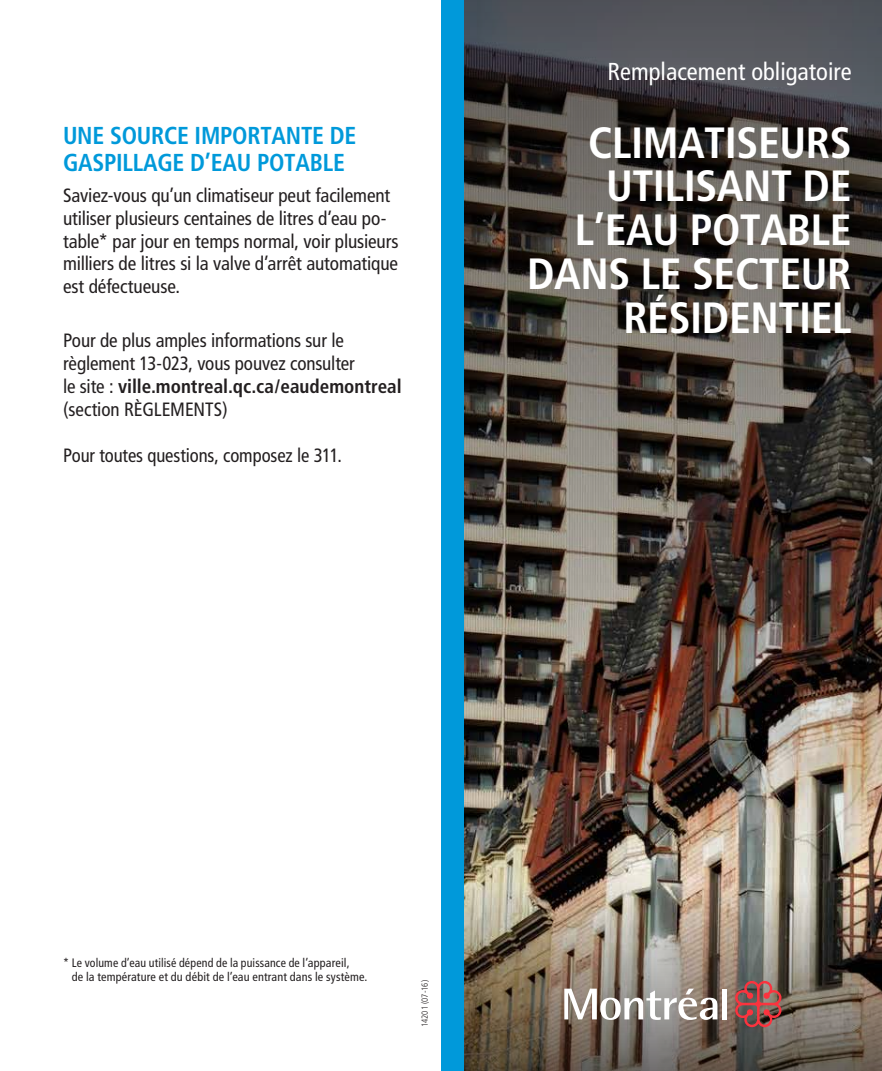
<style>
.page{position:relative;width:882px;height:1071px;background:#fff}
.page>*{position:absolute;margin:0;border:0;box-sizing:border-box;transform-origin:0 0}
.t1{font:700 condensed 43.75px/43.8px "Frutiger";letter-spacing:-.01em;color:#fff;text-align:right}
.t2{font:700 condensed 24.5px/27.1px "Frutiger";letter-spacing:-.01em;color:#0099da}
.t3{font:condensed 24.5px "Frutiger";color:#fff}
.t4{font:condensed 19.25px/22.8px "Frutiger";letter-spacing:-.005em;color:#231f20}
.t5{font:condensed 12.25px/14px "Frutiger";letter-spacing:.01em;color:#231f20}
.t6{font:300 condensed 8.75px "Frutiger";color:#231f20}
.s1{font-weight:700}
</style>
<div class="page">
<img style="left:464px;top:883px;width:418px;height:188px">
<div style="left:441px;top:0;width:23px;height:1071px;background:#0099da"></div>
<svg style="left:564px;top:989px;width:153px;height:31px"></svg>
<div style="left:722px;top:989px;width:5px;height:30px;background:#fff"></div>
<svg style="left:735px;top:981px;width:46px;height:46px;background:#96504f"></svg>
<img style="left:464px;top:0;width:418px;height:876px">
<p class="t2" style="left:63px;top:122px;width:295px">UNE SOURCE IMPORTANTE DE<br>GASPILLAGE D’EAU POTABLE</p>
<p class="t4" style="left:63px;top:184px;width:337px">Saviez-vous qu’un climatiseur peut facilement utiliser plusieurs centaines de litres d’eau po&shy;table* par jour en temps normal, voir plusieurs milliers de litres si la valve d’arrêt automatique est défectueuse.</p>
<p class="t4" style="left:63px;top:329px;width:340px">Pour de plus amples informations sur le règlement 13-023, vous pouvez consulter<br>le site : <span class="s1">ville.montreal.qc.ca/eaudemontreal </span>(section RÈGLEMENTS)</p>
<p class="t4" style="left:63px;top:444px;width:281px">Pour toutes questions, composez le 311.</p>
<p class="t3" style="left:608px;top:57px;width:245px">Remplacement obligatoire</p>
<h1 class="t1" style="left:527px;top:121px;width:326px">CLIMATISEURS<br>UTILISANT DE<br>L’EAU POTABLE<br>DANS LE SECTEUR<br>RÉSIDENTIEL</h1>
<p class="t5" style="left:72px;top:955px;width:297px;text-indent:-9px">* Le volume d’eau utilisé dépend de la puissance de l’appareil,<br>de la température et du débit de l’eau entrant dans le système.</p>
<p class="t6" style="left:420px;top:1027px;width:49px;rotate:-90deg">14201 (07-16)</p>
</div>
